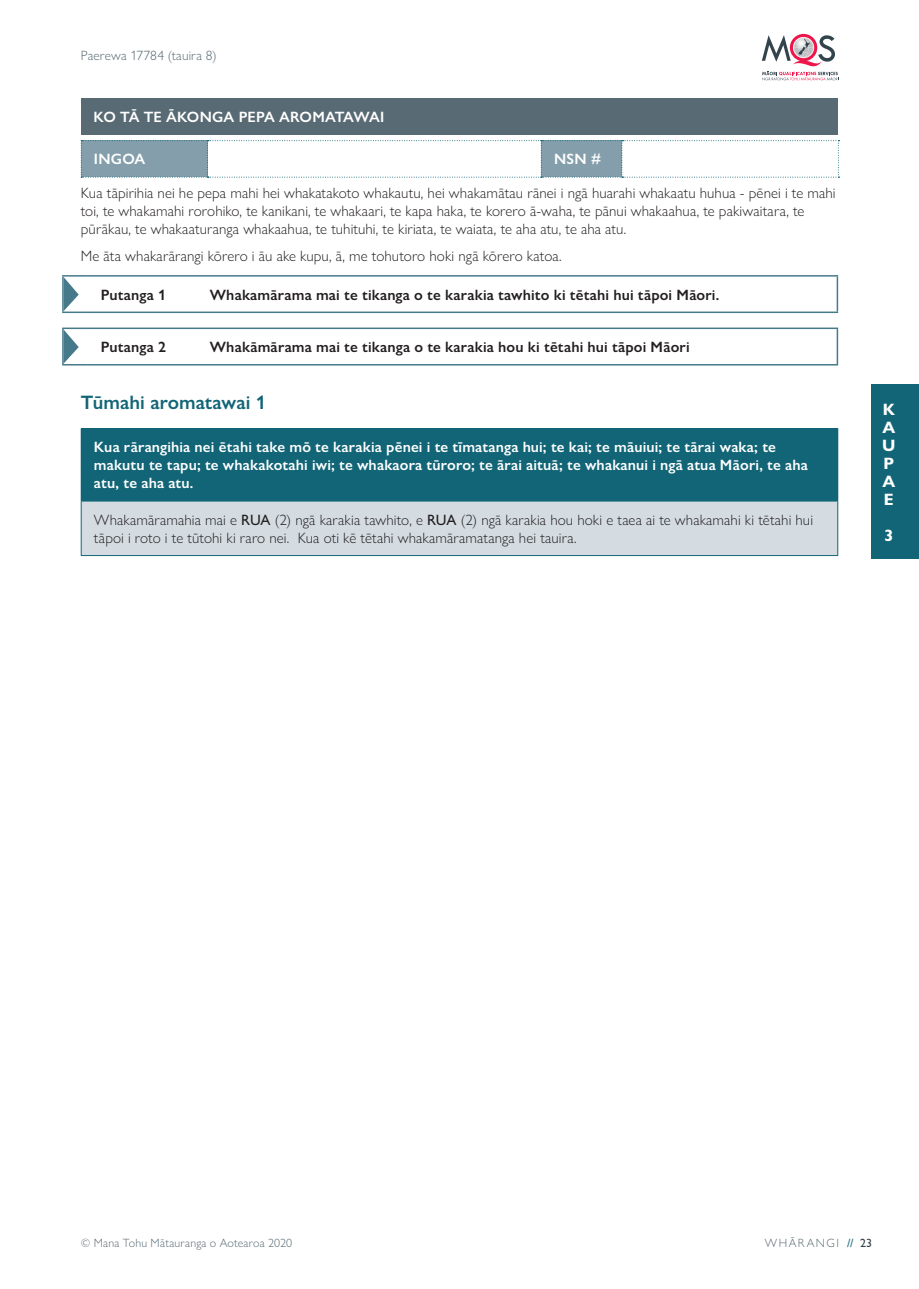
<style>
.page{position:relative;width:919px;height:1289px;background:#fff}
.page>*{position:absolute;margin:0;border:0;box-sizing:border-box;transform-origin:0 0}
.t1{font:600 19.5px "Gill Sans Nova";letter-spacing:.005em;color:#126576}
.t2{font:700 16.5px/18px "Gill Sans Nova";color:#fff;text-align:justify}
.t3{font:300 15px/18px "Gill Sans Nova";letter-spacing:.005em;color:#231f20}
.t4{font:600 15px/18px "Gill Sans Nova";letter-spacing:.015em;color:#fff}
.t5{font:600 15px "Gill Sans Nova";letter-spacing:.015em;color:#231f20}
.t6{font:300 13.5px "Gill Sans Nova";letter-spacing:.01em;color:#586a73}
.t7{font:300 12px "Gill Sans Nova";letter-spacing:.015em;color:#586a73}
.t8{font:300 12px "Gill Sans Nova";letter-spacing:.125em;color:#586a73}
.s1{font-weight:500}
.s2{font-weight:500;color:#126576}
.s3{font-weight:500;color:#33444d}
</style>
<div class="page">
<div style="left:81px;top:428px;width:756px;height:73px;background:#126576"></div>
<div style="left:81px;top:501px;width:756px;height:54px;background:#d4dce2"></div>
<div style="left:81px;top:98px;width:756px;height:36px;background:#586a73"></div>
<svg style="left:761px;top:34px;width:77px;height:46px"></svg>
<div style="left:871px;top:384px;width:47px;height:174px;background:#126576"></div>
<hr style="left:836px;top:329px;width:2px;height:35px;background:#467989">
<hr style="left:88px;top:364px;width:109px;height:1px;background:#467989">
<hr style="left:197px;top:364px;width:641px;height:1px;background:#467989">
<hr style="left:62px;top:327px;width:26px;height:2px;background:#467989">
<hr style="left:88px;top:327px;width:109px;height:2px;background:#467989">
<hr style="left:197px;top:327px;width:641px;height:2px;background:#467989">
<hr style="left:836px;top:276px;width:2px;height:35px;background:#467989">
<hr style="left:62px;top:311px;width:26px;height:2px;background:#467989">
<hr style="left:88px;top:311px;width:109px;height:2px;background:#467989">
<hr style="left:197px;top:311px;width:641px;height:2px;background:#467989">
<hr style="left:88px;top:275px;width:109px;height:1px;background:#467989">
<hr style="left:197px;top:275px;width:641px;height:1px;background:#467989">
<svg style="left:81px;top:140px;width:758px;height:38px"></svg>
<hr style="left:81px;top:428px;width:757px;height:1px;background:#126576">
<hr style="left:837px;top:429px;width:1px;height:71px;background:#126576">
<hr style="left:81px;top:500px;width:757px;height:1px;background:#126576">
<hr style="left:81px;top:501px;width:1px;height:54px;background:#126576">
<hr style="left:837px;top:501px;width:1px;height:54px;background:#126576">
<hr style="left:81px;top:555px;width:757px;height:1px;background:#126576">
<svg style="left:62px;top:275px;width:26px;height:36px"></svg>
<svg style="left:62px;top:329px;width:26px;height:36px"></svg>
<p class="t6" style="left:81px;top:47px;width:137px">Paerewa 17784 (tauira 8)</p>
<p class="t4" style="left:94px;top:107px;width:292px">KO TĀ TE ĀKONGA PEPA AROMATAWAI</p>
<p class="t4" style="left:94px;top:150px;width:53px">INGOA</p>
<p class="t4" style="left:554px;top:150px;width:48px">NSN #</p>
<p class="t3" style="left:81px;top:184px;width:756px">Kua tāpirihia nei he pepa mahi hei whakatakoto whakautu, hei whakamātau rānei i ngā huarahi whakaatu huhua - pēnei i te mahi toi, te whakamahi rorohiko, te kanikani, te whakaari, te kapa haka, te korero ā-waha, te pānui whakaahua, te pakiwaitara, te pūrākau, te whakaaturanga whakaahua, te tuhituhi, te kiriata, te waiata, te aha atu, te aha atu.</p>
<p class="t3" style="left:81px;top:246px;width:482px">Me āta whakarārangi kōrero i āu ake kupu, ā, me tohutoro hoki ngā kōrero katoa.</p>
<p class="t5" style="left:101px;top:285px;width:67px">Putanga 1</p>
<p class="t5" style="left:210px;top:285px;width:511px">Whakamārama mai te tikanga o te karakia tawhito ki tētahi hui tāpoi Māori.</p>
<p class="t5" style="left:101px;top:337px;width:67px">Putanga 2</p>
<p class="t5" style="left:210px;top:337px;width:481px">Whakāmārama mai te tikanga o te karakia hou ki tētahi hui tāpoi Māori</p>
<h3 class="t1" style="left:81px;top:391px;width:187px">Tūmahi aromatawai 1</h3>
<p class="t4" style="left:94px;top:438px;width:715px">Kua rārangihia nei ētahi take mō te karakia pēnei i te tīmatanga hui; te kai; te māuiui; te tārai waka; te makutu te tapu; te whakakotahi iwi; te whakaora tūroro; te ārai aituā; te whakanui i ngā atua Māori, te aha atu, te aha atu.</p>
<p class="t3" style="left:94px;top:510px;width:720px">Whakamāramahia mai e <span class="s1">RUA</span> (2) ngā karakia tawhito, e <span class="s1">RUA</span> (2) ngā karakia hou hoki e taea ai te whakamahi ki tētahi hui tāpoi i roto i te tūtohi ki raro nei. Kua oti kē tētahi whakamāramatanga hei tauira.</p>
<p class="t2" style="left:882px;top:400px;width:15px">K A U P A E</p>
<p class="t2" style="left:884px;top:526px;width:11px">3</p>
<p class="t7" style="left:81px;top:1235px;width:213px">© Mana Tohu Mātauranga o Aotearoa 2020</p>
<p class="t8" style="left:764px;top:1235px;width:109px">WHĀRANGI <span class="s2">//</span> <span class="s3">23</span></p>
</div>
